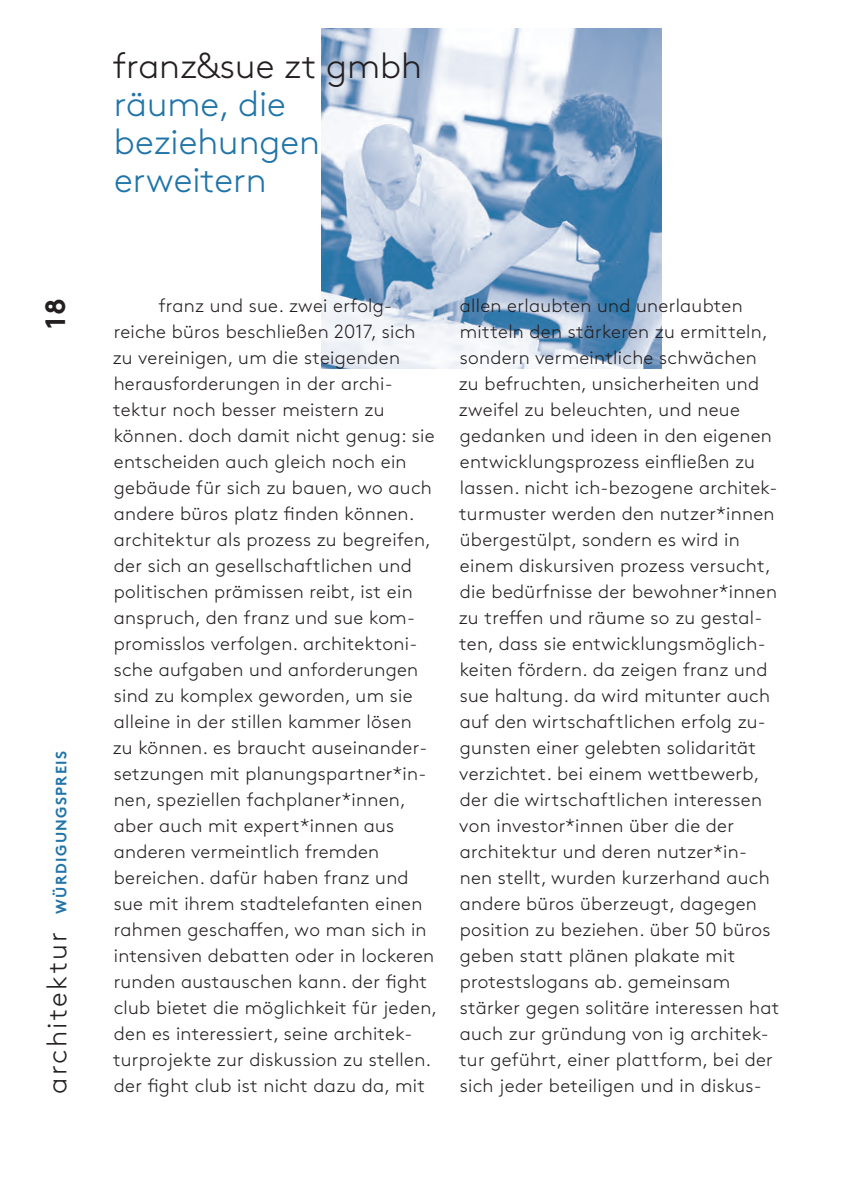
<style>
.page{position:relative;width:851px;height:1191px;background:#fff}
.page>*{position:absolute;margin:0;border:0;box-sizing:border-box;transform-origin:0 0}
.t1{font:300 36px/38px "Brown";color:#2074a8}
.t2{font:300 36px "Brown";color:#231f20}
.t3{font:700 28px "Brown";color:#231f20}
.t4{font:300 19px/26px "Brown";letter-spacing:.015em;color:#231f20}
.t5{font:700 15px "Brown";letter-spacing:.085em;color:#2074a8}
.s1{font-weight:300;font-size:28px;color:#231f20}
</style>
<div class="page">
<img style="left:321px;top:28px;width:340px;height:340px">
<h2 class="t3" style="left:33px;top:328px;width:32px;rotate:-90deg">18</h2>
<p class="t5" style="left:49px;top:1093px;width:344px;rotate:-90deg"><span class="s1">architektur</span> WÜRDIGUNGSPREIS</p>
<h1 class="t2" style="left:113px;top:39px;width:310px">franz&amp;sue zt gmbh</h1>
<h1 class="t1" style="left:114px;top:82px;width:207px">räume, die beziehungen erweitern</h1>
<p class="t4" style="left:113px;top:291px;width:326px;text-indent:46px">franz und sue. zwei erfolg&shy;reiche büros beschließen 2017, sich zu vereinigen, um die steigenden herausforderungen in der archi&shy;tektur noch besser meistern zu können. doch damit nicht genug: sie entscheiden auch gleich noch ein gebäude für sich zu bauen, wo auch andere büros platz finden können. architektur als prozess zu begreifen, der sich an gesellschaftlichen und politischen prämissen reibt, ist ein anspruch, den franz und sue kom&shy;promisslos verfolgen. architektoni&shy;sche aufgaben und anforderungen sind zu komplex geworden, um sie alleine in der stillen kammer lösen<br>zu können. es braucht auseinander&shy;setzungen mit planungspartner*in&shy;nen, speziellen fachplaner*innen, aber auch mit expert*innen aus anderen vermeintlich fremden bereichen. dafür haben franz und sue mit ihrem stadtelefanten einen rahmen geschaffen, wo man sich in intensiven debatten oder in lockeren runden austauschen kann. der fight club bietet die möglichkeit für jeden, den es interessiert, seine architek&shy;turprojekte zur diskussion zu stellen. der fight club ist nicht dazu da, mit</p>
<p class="t4" style="left:459px;top:291px;width:322px">allen erlaubten und unerlaubten mitteln den stärkeren zu ermitteln, sondern vermeintliche schwächen zu befruchten, unsicherheiten und zweifel zu beleuchten, und neue gedanken und ideen in den eigenen entwicklungsprozess einfließen zu lassen. nicht ich-bezogene architek&shy;turmuster werden den nutzer*innen übergestülpt, sondern es wird in einem diskursiven prozess versucht, die bedürfnisse der bewohner*innen zu treffen und räume so zu gestal&shy;ten, dass sie entwicklungsmöglich&shy;keiten fördern. da zeigen franz und sue haltung. da wird mitunter auch auf den wirtschaftlichen erfolg zu&shy;gunsten einer gelebten solidarität verzichtet. bei einem wettbewerb, der die wirtschaftlichen interessen von investor*innen über die der architektur und deren nutzer*in&shy;nen stellt, wurden kurzerhand auch andere büros überzeugt, dagegen position zu beziehen. über 50 büros geben statt plänen plakate mit protestslogans ab. gemeinsam stärker gegen solitäre interessen hat auch zur gründung von ig architek&shy;tur geführt, einer plattform, bei der sich jeder beteiligen und in diskus-</p>
</div>
